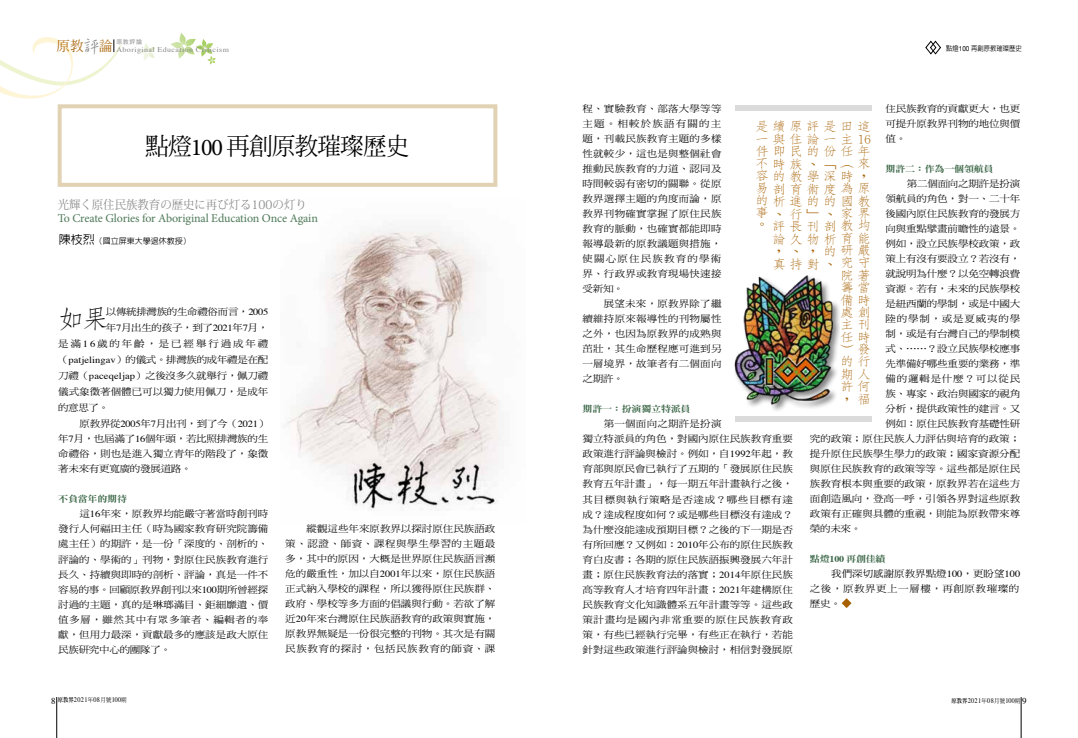
<style>
.page{position:relative;width:1078px;height:738px;background:#fff}
.page>*{position:absolute;margin:0;border:0;box-sizing:border-box;transform-origin:0 0}
.t1{font:300 26.5px "AR Fang Song B5";color:#000}
.t2{font:500 24px "AR Ming B5";letter-spacing:-.05em;color:#000}
.t3{font:300 12.6px/12.3px "AR Fang Song B5 HK";color:#a76000;text-align:right;scale:1.11 1}
.t4{font:12px "Minion Pro";letter-spacing:-.01em;color:#4e7a58}
.t5{font:12px "Koz Min Pro";color:#898989;scale:.95 1}
.t6{font:9.4px/15px "DF Ming Std W5";color:#000;text-align:justify;scale:1.11 1}
.t7{font:9.4px "DF Ming Std W5";letter-spacing:-.03em;color:#000;scale:1.11 1}
.t8{font:9.4px "DF Ming Std W5";letter-spacing:-.025em;color:#000;scale:1.11 1}
.t9{font:9.4px/15.5px "DF Ming Std W5";letter-spacing:.05em;color:#000;text-align:right;scale:1.11 1}
.t10{font:9.4px "DF Ming Std W5";letter-spacing:.075em;color:#000;scale:1.11 1}
.t11{font:9.4px "DF Ming Std W5";letter-spacing:.175em;color:#000;scale:1.11 1}
.t12{font:9.4px "DF Ming Std W5";letter-spacing:-.02em;color:#000;scale:1.11 1}
.t13{font:9px "DF Ming Std W9";letter-spacing:-.02em;color:#396545;scale:1.11 1}
.t14{font:500 8px "AR Hei B5";color:#000}
.t15{font:7.2px "Times";letter-spacing:.05em;color:#898989;scale:1.11 1}
.t16{font:7px "Times";letter-spacing:.05em;color:#000;scale:.9 1}
.t17{font:500 7px "AR Hei B5";color:#000;scale:.9 1}
.t18{font:6px "Heisei Kaku Go Std W3";color:#898989}
.s1{font-family:"AR Xing Shu B5";font-weight:500;font-size:18.5px}
.s2{font-family:"Minion Pro";font-weight:400}
.s3{font-size:12px}
.s4{font-family:"Times"}
.s5{font-family:"Helvetica Neue";font-weight:400}
.s6{font-family:"Times";font-weight:700}
.s7{font-size:9px}
.s8{font-family:"AR Ming B5";font-weight:800;font-size:6px}
.s9{font-family:"DF Ming Std W5";font-size:6px}
</style>
<div class="page">
<svg style="left:170px;top:33px;width:46px;height:32px"></svg>
<svg style="left:139px;top:43px;width:16px;height:18px"></svg>
<hr style="left:57px;top:696px;width:1px;height:41px;background:#000">
<hr style="left:1020px;top:696px;width:1px;height:41px;background:#000">
<svg style="left:0;top:37px;width:122px;height:72px"></svg>
<img style="left:285px;top:229px;width:216px;height:246px">
<svg style="left:841px;top:598px;width:10px;height:9px"></svg>
<svg style="left:925px;top:40px;width:16px;height:15px"></svg>
<div style="left:58px;top:104px;width:439px;height:83px;border:4px solid #e1d2b4"></div>
<img style="left:347px;top:459px;width:151px;height:51px">
<div style="left:735px;top:105px;width:136px;height:6px;background:#dbdbdb"></div>
<div style="left:735px;top:415px;width:136px;height:6px;background:#dbdbdb"></div>
<img style="left:734px;top:275px;width:104px;height:136px">
<p class="t15" style="left:56px;top:43px;width:157px"><sup>原教</sup><span class="s1">評</span><sup>論</sup> Aboriginal Education Criticism</p>
<p class="t18" style="left:116px;top:38px;width:27px">原教評論</p>
<h2 class="t2" style="left:145px;top:133px;width:266px">點燈<span class="s2">100</span> 再創原教璀璨歷史</h2>
<p class="t5" style="left:58px;top:195px;width:264px">光輝く原住民族教育の歴史に再び灯る100の灯り</p>
<p class="t4" style="left:58px;top:210px;width:262px">To Create Glories for Aboriginal Education Once Again</p>
<p class="t14" style="left:59px;top:237px;width:134px"><span class="s3">陳枝烈</span>（國立屏東大學退休教授）</p>
<h1 class="t1" style="left:58px;top:306px;width:52px">如果</h1>
<p class="t7" style="left:106px;top:306px;width:148px">以傳統排灣族的生命禮俗而言，<span class="s4">2005</span></p>
<p class="t7" style="left:106px;top:322px;width:148px">年<span class="s4">7</span>月出生的孩子，到了<span class="s4">2021</span>年<span class="s4">7</span>月，</p>
<p class="t11" style="left:58px;top:338px;width:191px">是滿<span class="s4">16</span>歲的年齡，是已經舉行過成年禮</p>
<p class="t7" style="left:58px;top:354px;width:191px">（<span class="s4">patjelingav</span>）的儀式。排灣族的成年禮是在配</p>
<p class="t8" style="left:58px;top:370px;width:191px">刀禮（<span class="s4">paceqeljap</span>）之後沒多久就舉行，佩刀禮</p>
<p class="t6" style="left:58px;top:384px;width:191px">儀式象徵著個體已可以獨力使用佩刀，是成年</p>
<p class="t6" style="left:58px;top:400px;width:47px">的意思了。</p>
<p class="t8" style="left:79px;top:418px;width:171px">原教界從<span class="s4">2005</span>年<span class="s4">7</span>月出刊，到了今（<span class="s4">2021</span>）</p>
<p class="t6" style="left:58px;top:431px;width:191px">年<span class="s4">7</span>月，也屆滿了<span class="s4">16</span>個年頭，若比照排灣族的生命禮俗，則也是進入獨立青年的階段了，象徵著未來有更寬廣的發展道路。</p>
<p class="t13" style="left:58px;top:493px;width:63px">不負當年的期待</p>
<p class="t6" style="left:58px;top:506px;width:191px;text-indent:21px">這<span class="s4">16</span>年來，原教界均能嚴守著當時創刊時發行人何福田主任（時為國家教育研究院籌備處主任）的期許，是一份「深度的、剖析的、評論的、學術的」刊物，對原住民族教育進行長久、持續與即時的剖析、評論，真是一件不容易的事。回顧原教界創刊以來<span class="s4">100</span>期所曾經探討過的主題，真的是琳瑯滿目、鉅細靡遺、價值多層，雖然其中有眾多筆者、編輯者的奉獻，但用力最深，貢獻最多的應該是政大原住民族研究中心的團隊了。</p>
<p class="t6" style="left:285px;top:520px;width:191px;text-indent:21px">縱觀這些年來原教界以探討原住民族語政策、認證、師資、課程與學生學習的主題最多，其中的原因，大概是世界原住民族語言瀕危的嚴重性，加以自<span class="s4">2001</span>年以來，原住民族語正式納入學校的課程，所以獲得原住民族群、政府、學校等多方面的倡議與行動。若欲了解近<span class="s4">20</span>年來台灣原住民族語教育的政策與實施，原教界無疑是一份很完整的刊物。其次是有關民族教育的探討，包括民族教育的師資、課</p>
<p class="t17" style="left:946px;top:45px;width:85px">點燈<span class="s5">100</span> 再創原教璀璨歷史</p>
<p class="t6" style="left:885px;top:101px;width:123px">住民族教育的貢獻更大，也更可提升原教界刊物的地位與價值。</p>
<p class="t13" style="left:885px;top:163px;width:99px">期許二：作為一個領航員</p>
<p class="t12" style="left:906px;top:178px;width:104px">第二個面向之期許是扮演</p>
<p class="t6" style="left:885px;top:191px;width:123px">領航員的角色，對一、二十年</p>
<p class="t6" style="left:885px;top:206px;width:123px">後國內原住民族教育的發展方</p>
<p class="t6" style="left:885px;top:221px;width:123px">向與重點擘畫前瞻性的遠景。</p>
<p class="t6" style="left:885px;top:236px;width:123px">例如，設立民族學校政策，政</p>
<p class="t6" style="left:885px;top:251px;width:123px">策上有沒有要設立？若沒有，</p>
<p class="t6" style="left:885px;top:266px;width:123px">就說明為什麼？以免空轉浪費</p>
<p class="t6" style="left:885px;top:281px;width:123px">資源。若有，未來的民族學校</p>
<p class="t6" style="left:885px;top:296px;width:123px">是紐西蘭的學制，或是中國大</p>
<p class="t10" style="left:885px;top:313px;width:123px">陸的學制，或是夏威夷的學</p>
<p class="t6" style="left:885px;top:326px;width:123px">制，或是有台灣自己的學制模</p>
<p class="t6" style="left:885px;top:341px;width:123px">式、⋯⋯？設立民族學校應事</p>
<p class="t6" style="left:885px;top:356px;width:123px">先準備好哪些重要的業務，準</p>
<p class="t10" style="left:885px;top:373px;width:123px">備的邏輯是什麼？可以從民</p>
<p class="t6" style="left:885px;top:386px;width:123px">族、專家、政治與國家的視角</p>
<p class="t6" style="left:885px;top:401px;width:123px">分析，提供政策性的建言。又</p>
<p class="t6" style="left:885px;top:416px;width:123px">例如：原住民族教育基礎性研</p>
<p class="t6" style="left:809px;top:431px;width:191px">究的政策；原住民族人力評估與培育的政策；</p>
<p class="t6" style="left:809px;top:446px;width:191px">提升原住民族學生學力的政策；國家資源分配</p>
<p class="t6" style="left:809px;top:461px;width:191px">與原住民族教育的政策等等。這些都是原住民</p>
<p class="t6" style="left:809px;top:476px;width:191px">族教育根本與重要的政策，原教界若在這些方</p>
<p class="t6" style="left:809px;top:491px;width:191px">面創造風向，登高一呼，引領各界對這些原教</p>
<p class="t6" style="left:809px;top:506px;width:191px">政策有正確與具體的重視，則能為原教帶來尊</p>
<p class="t6" style="left:809px;top:521px;width:48px">榮的未來。</p>
<p class="t13" style="left:809px;top:553px;width:70px">點燈<span class="s6">100</span> 再創佳績</p>
<p class="t9" style="left:809px;top:565px;width:191px">我們深切感謝原教界點燈<span class="s4">100</span>，更盼望<span class="s4">100<br></span>之後，原教界更上一層樓，再創原教璀璨的</p>
<p class="t6" style="left:809px;top:595px;width:29px">歷史。</p>
<p class="t6" style="left:582px;top:101px;width:127px">程、實驗教育、部落大學等等主題。相較於族語有關的主題，刊載民族教育主題的多樣性就較少，這也是與整個社會推動民族教育的力道、認同及時間較弱有密切的關聯。從原教界選擇主題的角度而論，原教界刊物確實掌握了原住民族教育的脈動，也確實都能即時報導最新的原教議題與措施，使關心原住民族教育的學術界、行政界或教育現場快速接受新知。</p>
<p class="t6" style="left:582px;top:296px;width:127px;text-indent:21px">展望未來，原教界除了繼續維持原來報導性的刊物屬性之外，也因為原教界的成熟與茁壯，其生命歷程應可進到另一層境界，故筆者有二個面向之期許。</p>
<p class="t13" style="left:582px;top:403px;width:99px">期許一：扮演獨立特派員</p>
<p class="t6" style="left:582px;top:416px;width:191px;text-align:left;text-indent:21px">第一個面向之期許是扮演<br>獨立特派員的角色，對國內原住民族教育重要政策進行評論與檢討。例如，自<span class="s4">1992</span>年起，教育部與原民會已執行了五期的「發展原住民族教育五年計畫」，每一期五年計畫執行之後，其目標與執行策略是否達成？哪些目標有達成？達成程度如何？或是哪些目標沒有達成？為什麼沒能達成預期目標？之後的下一期是否有所回應？又例如：<span class="s4">2010</span>年公布的原住民族教育白皮書；各期的原住民族語振興發展六年計畫；原住民族教育法的落實；<span class="s4">2014</span>年原住民族高等教育人才培育四年計畫；<span class="s4">2021</span>年建構原住民族教育文化知識體系五年計畫等等。這些政策計畫均是國內非常重要的原住民族教育政策，有些已經執行完畢，有些正在執行，若能針對這些政策進行評論與檢討，相信對發展原</p>
<h3 class="t3" style="left:755px;top:120px;width:88px">是續原評是田</h3>
<h3 class="t3" style="left:755px;top:158px;width:55px">不時族、</h3>
<h3 class="t3" style="left:755px;top:194px;width:13px;text-align:justify">的事。</h3>
<h3 class="t3" style="left:857px;top:120px;width:13px">這</h3>
<h3 class="t3" style="left:755px;top:133px;width:106px">一與住論一主 16</h3>
<h3 class="t3" style="left:755px;top:145px;width:105px">件即民的份任年</h3>
<h3 class="t3" style="left:823px;top:157px;width:44px">「（來</h3>
<h3 class="t3" style="left:755px;top:170px;width:101px">容的教學深時，</h3>
<h3 class="t3" style="left:755px;top:183px;width:104px">易剖育術度為原</h3>
<h3 class="t3" style="left:772px;top:195px;width:90px">析進的的國教</h3>
<h3 class="t3" style="left:840px;top:207px;width:28px">家界</h3>
<h3 class="t3" style="left:772px;top:220px;width:90px">評長刊剖教均論久物析育能的研嚴<br>究守<br>院著<br>籌當<br>備時<br>處創<br>主刊<br>任時<br>）發<br>的行<br>期人<br>許何<br>福</h3>
<h3 class="t3" style="left:789px;top:207px;width:40px">行」、</h3>
<h3 class="t3" style="left:789px;top:245px;width:9px">、</h3>
<h3 class="t3" style="left:806px;top:245px;width:9px">，</h3>
<h3 class="t3" style="left:772px;top:207px;width:9px">、</h3>
<h3 class="t3" style="left:772px;top:245px;width:55px;text-align:left">，<br>真持對、</h3>
<h3 class="t3" style="left:840px;top:392px;width:9px">，</h3>
<p class="t16" style="left:51px;top:693px;width:85px"><span class="s7">8</span> <span class="s8">原教界</span>2021<span class="s9">年</span>08<span class="s9">月號</span>100<span class="s9">期</span></p>
<p class="t16" style="left:951px;top:693px;width:85px"><span class="s8">原教界</span>2021<span class="s9">年</span>08<span class="s9">月號</span>100<span class="s9">期</span> <span class="s7">9</span></p>
</div>
